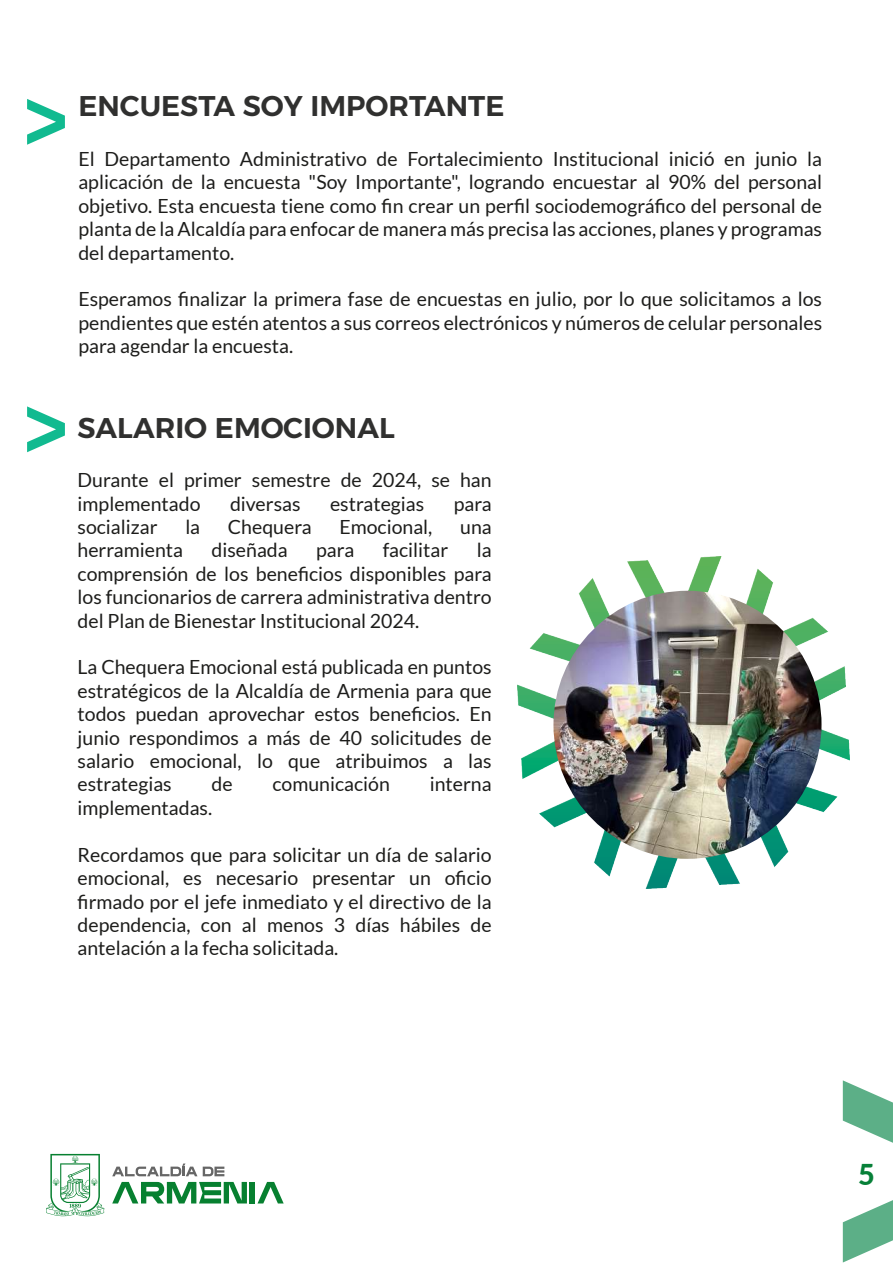
<style>
.page{position:relative;width:893px;height:1263px;background:#fff}
.page>*{position:absolute;margin:0;border:0;box-sizing:border-box;transform-origin:0 0}
.t1{font:800 28.65px "Lato";color:#078038}
.t2{font:600 28.5px "Alexandria";color:#30302f}
.t3{font:19.5px/23.4px "Lato";color:#1d1d1b;text-align:justify}
</style>
<div class="page">
<img style="left:518px;top:556px;width:332px;height:332px">
<img style="left:553px;top:591px;width:268px;height:268px;border-radius:134px">
<svg style="left:27px;top:406px;width:38px;height:46px"></svg>
<svg style="left:27px;top:99px;width:38px;height:46px"></svg>
<svg style="left:112px;top:1182px;width:135px;height:21px"></svg>
<div style="left:250px;top:1182px;width:5px;height:21px;background:#078030"></div>
<svg style="left:257px;top:1182px;width:27px;height:21px"></svg>
<svg style="left:112px;top:1163px;width:85px;height:13px"></svg>
<svg style="left:203px;top:1166px;width:21px;height:10px"></svg>
<svg style="left:46px;top:1154px;width:58px;height:62px"></svg>
<svg style="left:843px;top:1080px;width:50px;height:182px"></svg>
<h2 class="t2" style="left:78px;top:90px;width:427px">ENCUESTA SOY IMPORTANTE</h2>
<p class="t3" style="left:78px;top:147px;width:745px">El Departamento Administrativo de Fortalecimiento Institucional inició en junio la aplicación de la encuesta "Soy Importante", logrando encuestar al 90% del personal objetivo. Esta encuesta tiene como fin crear un perfil sociodemográfico del personal de planta de la Alcaldía para enfocar de manera más precisa las acciones, planes y programas del departamento.</p>
<p class="t3" style="left:78px;top:288px;width:745px">Esperamos finalizar la primera fase de encuestas en julio, por lo que solicitamos a los pendientes que estén atentos a sus correos electrónicos y números de celular personales para agendar la encuesta.</p>
<h2 class="t2" style="left:78px;top:411px;width:319px">SALARIO EMOCIONAL</h2>
<p class="t3" style="left:78px;top:468px;width:416px">Durante el primer semestre de 2024, se han implementado</p>
<p class="t3" style="left:230px;top:492px;width:72px">diversas</p>
<p class="t3" style="left:330px;top:492px;width:96px">estrategias</p>
<p class="t3" style="left:454px;top:492px;width:40px">para</p>
<p class="t3" style="left:78px;top:515px;width:82px">socializar</p>
<p class="t3" style="left:185px;top:515px;width:16px">la</p>
<p class="t3" style="left:228px;top:515px;width:85px">Chequera</p>
<p class="t3" style="left:339px;top:515px;width:94px">Emocional,</p>
<p class="t3" style="left:460px;top:515px;width:33px">una</p>
<p class="t3" style="left:78px;top:539px;width:107px">herramienta</p>
<p class="t3" style="left:212px;top:539px;width:78px">diseñada</p>
<p class="t3" style="left:316px;top:539px;width:40px">para</p>
<p class="t3" style="left:383px;top:539px;width:67px">facilitar</p>
<p class="t3" style="left:78px;top:539px;width:416px;text-indent:399px">la comprensión de los beneficios disponibles para los funcionarios de carrera administrativa dentro del Plan de Bienestar Institucional 2024.</p>
<p class="t3" style="left:78px;top:656px;width:416px">La Chequera Emocional está publicada en puntos estratégicos de la Alcaldía de Armenia para que todos puedan aprovechar estos beneficios. En junio respondimos a más de 40 solicitudes de salario emocional, lo que atribuimos a las estrategias</p>
<p class="t3" style="left:212px;top:773px;width:23px">de</p>
<p class="t3" style="left:272px;top:773px;width:119px">comunicación</p>
<p class="t3" style="left:430px;top:773px;width:63px">interna</p>
<p class="t3" style="left:78px;top:796px;width:136px">implementadas.</p>
<p class="t3" style="left:78px;top:843px;width:416px">Recordamos que para solicitar un día de salario emocional, es necesario presentar un oficio firmado por el jefe inmediato y el directivo de la dependencia, con al menos 3 días hábiles de antelación a la fecha solicitada.</p>
<h1 class="t1" style="left:858px;top:1154px;width:18px">5</h1>
</div>
